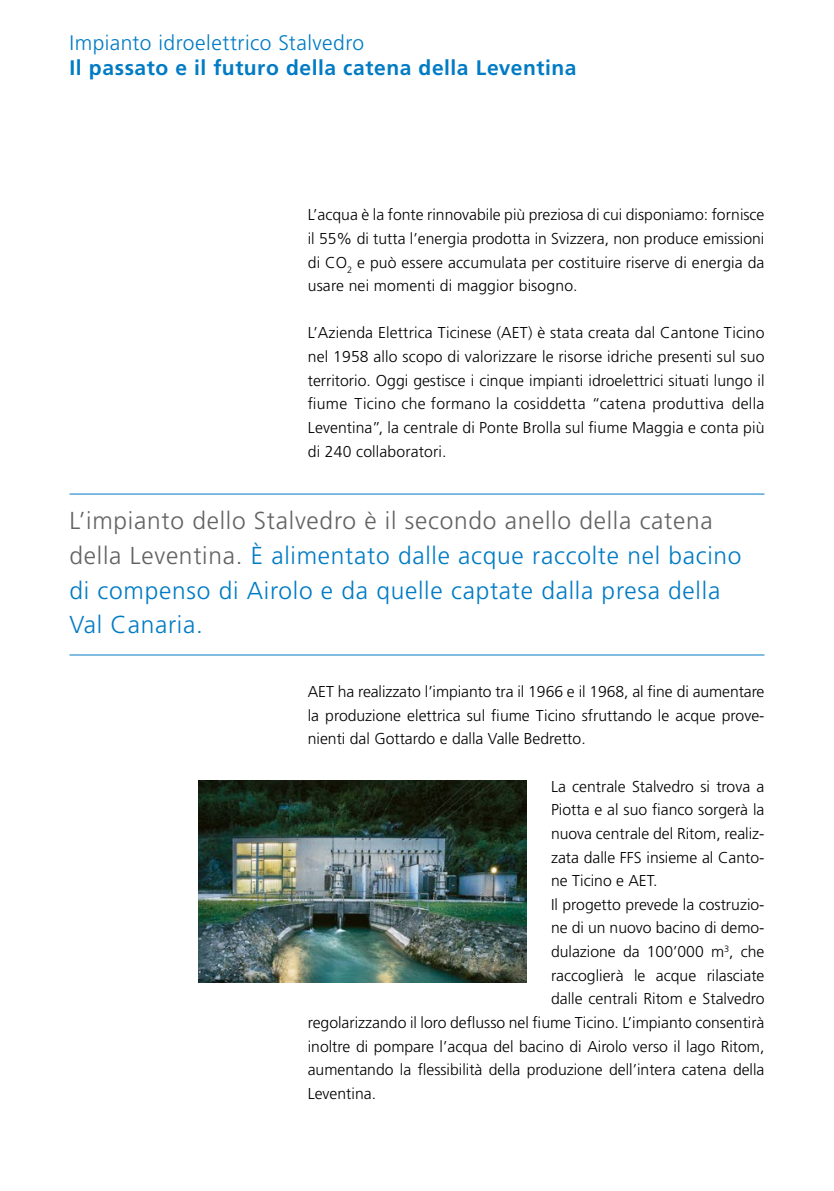
<style>
.page{position:relative;width:834px;height:1191px;background:#fff}
.page>*{position:absolute;margin:0;border:0;box-sizing:border-box;transform-origin:0 0}
.t1{font:300 24.5px/34.6px "Frutiger";letter-spacing:.03em;color:#007bc4}
.t2{font:700 21px "Frutiger";letter-spacing:.025em;color:#007bc4}
.t3{font:300 21px "Frutiger";letter-spacing:.02em;color:#007bc4}
.t4{font:300 15.75px/23.6px "Frutiger";color:#000;text-align:justify}
.s1{color:#646363}
</style>
<div class="page">
<hr style="left:69px;top:493px;width:695px;height:1px;background:#007bc4">
<hr style="left:69px;top:654px;width:695px;height:1px;background:#007bc4">
<img style="left:198px;top:780px;width:328px;height:202px">
<h2 class="t3" style="left:69px;top:31px;width:296px">Impianto idroelettrico Stalvedro</h2>
<h2 class="t2" style="left:69px;top:55px;width:508px">Il passato e il futuro della catena della Leventina</h2>
<p class="t4" style="left:308px;top:203px;width:458px">L’acqua è la fonte rinnovabile più preziosa di cui disponiamo: fornisce il 55% di tutta l’energia prodotta in Svizzera, non produce emissioni di CO<sub>2</sub> e può essere accumulata per costituire riserve di energia da usare nei momenti di maggior bisogno.</p>
<p class="t4" style="left:308px;top:321px;width:458px">L’Azienda Elettrica Ticinese (AET) è stata creata dal Cantone Ticino nel 1958 allo scopo di valorizzare le risorse idriche presenti sul suo territorio. Oggi gestisce i cinque impianti idroelettrici situati lungo il fiume Ticino che formano la cosiddetta “catena produttiva della Leventina”, la centrale di Ponte Brolla sul fiume Maggia e conta più di 240 collaboratori.</p>
<h1 class="t1" style="left:69px;top:504px;width:673px"><span class="s1">L’impianto dello Stalvedro è il secondo anello della catena della Leventina.</span> È alimentato dalle acque raccolte nel bacino di compenso di Airolo e da quelle captate dalla presa della Val Canaria.</h1>
<p class="t4" style="left:308px;top:680px;width:458px">AET ha realizzato l’impianto tra il 1966 e il 1968, al fine di aumentare la produzione elettrica sul fiume Ticino sfruttando le acque prove&shy;nienti dal Gottardo e dalla Valle Bedretto.</p>
<p class="t4" style="left:551px;top:774px;width:215px">La centrale Stalvedro si trova a</p>
<p class="t4" style="left:551px;top:798px;width:215px">Piotta e al suo fianco sorgerà la</p>
<p class="t4" style="left:551px;top:822px;width:215px">nuova centrale del Ritom, realiz-</p>
<p class="t4" style="left:551px;top:845px;width:215px">zata dalle FFS insieme al Canto-</p>
<p class="t4" style="left:551px;top:869px;width:108px">ne Ticino e AET.</p>
<p class="t4" style="left:551px;top:892px;width:215px">Il progetto prevede la costruzio-</p>
<p class="t4" style="left:551px;top:916px;width:215px">ne di un nuovo bacino di demo-</p>
<p class="t4" style="left:551px;top:940px;width:215px">dulazione da 100’000 m<sup>3</sup>, che</p>
<p class="t4" style="left:551px;top:963px;width:215px">raccoglierà le acque rilasciate</p>
<p class="t4" style="left:551px;top:987px;width:215px">dalle centrali Ritom e Stalvedro</p>
<p class="t4" style="left:308px;top:1011px;width:458px">regolarizzando il loro deflusso nel fiume Ticino. L’impianto consentirà</p>
<p class="t4" style="left:308px;top:1034px;width:458px">inoltre di pompare l’acqua del bacino di Airolo verso il lago Ritom,</p>
<p class="t4" style="left:308px;top:1058px;width:458px">aumentando la flessibilità della produzione dell’intera catena della</p>
<p class="t4" style="left:308px;top:1081px;width:70px">Leventina.</p>
</div>
